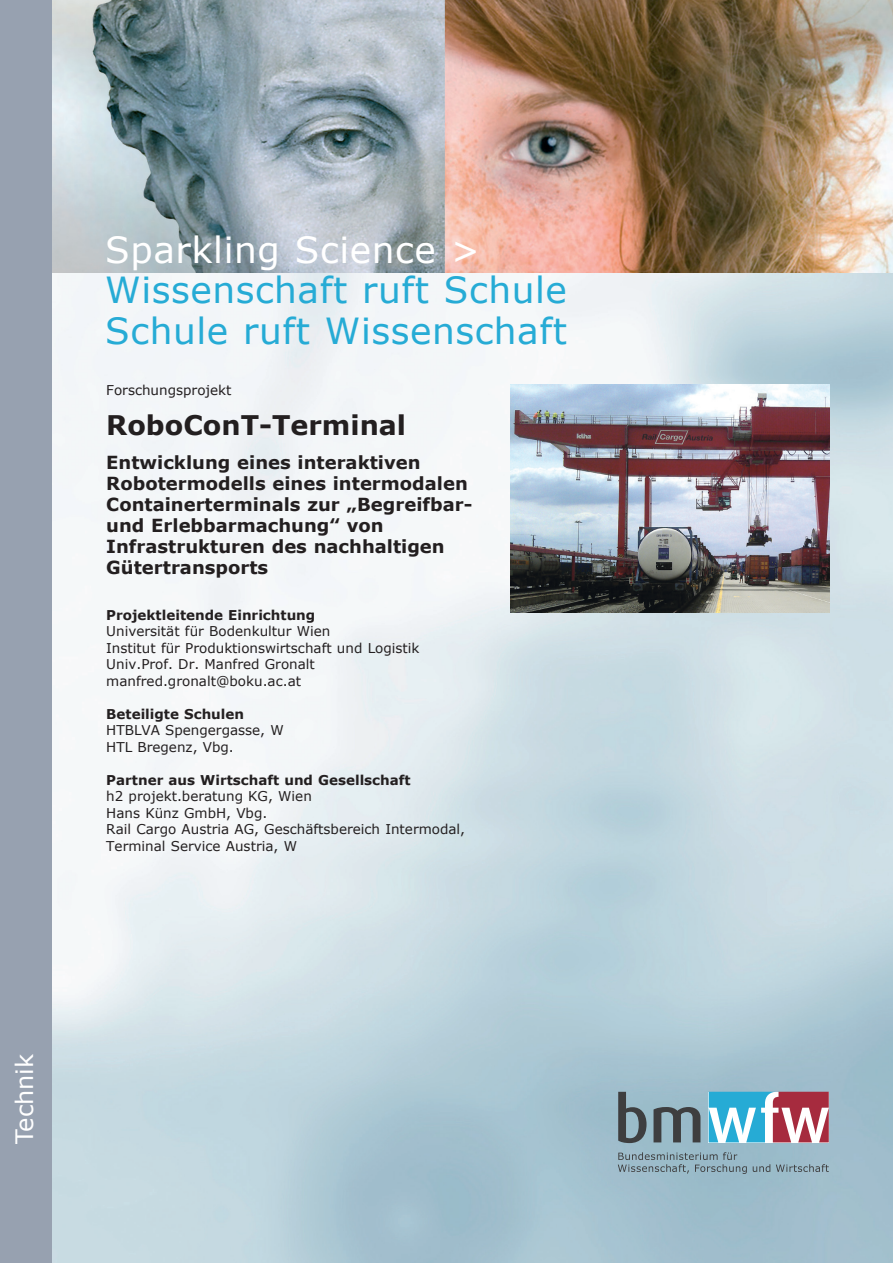
<style>
.page{position:relative;width:893px;height:1263px;background:#fff}
.page>*{position:absolute;margin:0;border:0;box-sizing:border-box;transform-origin:0 0}
.t1{font:36px/40.5px "Verdana";letter-spacing:.015em;color:#26abd5}
.t2{font:36px "Verdana";letter-spacing:.015em;color:#fff}
.t3{font:700 27px "Verdana";color:#231f20}
.t4{font:24px "Verdana";color:#fff}
.t5{font:700 18px/21px "Verdana";color:#231f20}
.t6{font:13.5px/16.5px "Verdana";color:#231f20}
.t7{font:700 13.5px "Verdana";color:#231f20}
</style>
<div class="page">
<img style="left:51px;top:273px;width:842px;height:990px">
<svg style="left:618px;top:1092px;width:28px;height:51px"></svg>
<svg style="left:653px;top:1107px;width:47px;height:35px;background:#67777e"></svg>
<svg style="left:709px;top:1092px;width:120px;height:50px"></svg>
<svg style="left:618px;top:1152px;width:129px;height:22px;background:#8aa4b0"></svg>
<svg style="left:753px;top:1164px;width:17px;height:8px"></svg>
<svg style="left:776px;top:1164px;width:53px;height:8px"></svg>
<img style="left:51px;top:0;width:842px;height:273px">
<div style="left:0;top:0;width:51px;height:1263px;background:#97a1b0"></div>
<img style="left:510px;top:385px;width:319px;height:228px">
<h1 class="t2" style="left:105px;top:225px;width:377px">Sparkling Science &gt;</h1>
<h1 class="t1" style="left:105px;top:269px;width:463px">Wissenschaft ruft Schule<br>Schule ruft Wissenschaft</h1>
<p class="t6" style="left:106px;top:382px;width:127px">Forschungsprojekt</p>
<h2 class="t3" style="left:106px;top:406px;width:301px">RoboConT-Terminal</h2>
<h3 class="t5" style="left:106px;top:451px;width:367px">Entwicklung eines interaktiven<br>Robotermodells eines intermodalen<br>Containerterminals zur „Begreifbar&shy;und Erlebbarmachung‟ von<br>Infrastrukturen des nachhaltigen<br>Gütertransports</h3>
<p class="t7" style="left:106px;top:605px;width:211px">Projektleitende Einrichtung</p>
<p class="t6" style="left:106px;top:623px;width:315px">Universität für Bodenkultur Wien<br>Institut für Produktionswirtschaft und Logistik Univ.Prof. Dr. Manfred Gronalt manfred.gronalt@boku.ac.at</p>
<p class="t7" style="left:106px;top:704px;width:139px">Beteiligte Schulen</p>
<p class="t6" style="left:106px;top:722px;width:179px">HTBLVA Spengergasse, W<br>HTL Bregenz, Vbg.</p>
<p class="t7" style="left:106px;top:770px;width:306px">Partner aus Wirtschaft und Gesellschaft</p>
<p class="t6" style="left:106px;top:788px;width:360px">h2 projekt.beratung KG, Wien<br>Hans Künz GmbH, Vbg.<br>Rail Cargo Austria AG, Geschäftsbereich Intermodal, Terminal Service Austria, W</p>
<h3 class="t4" style="left:8px;top:1144px;width:92px;rotate:-90deg">Technik</h3>
</div>
